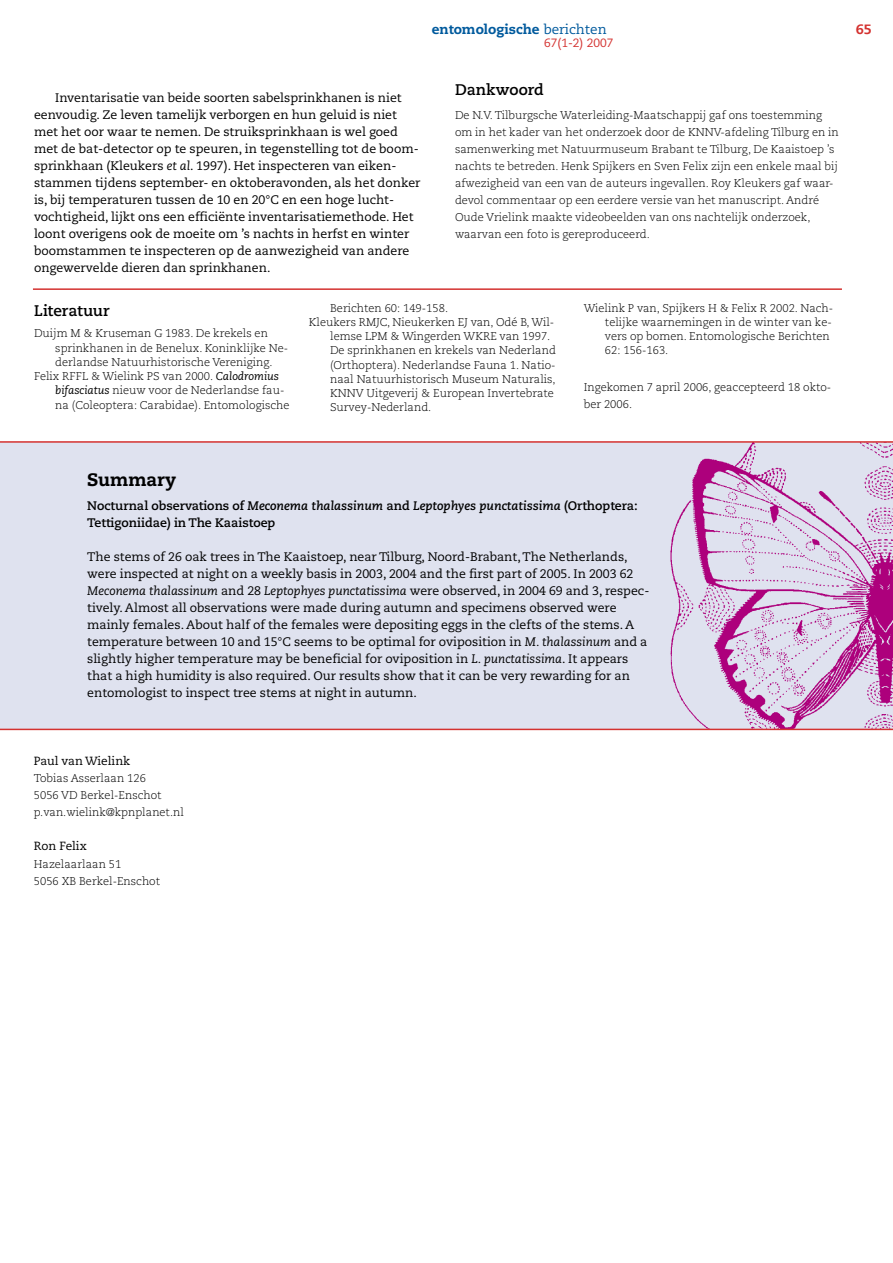
<style>
.page{position:relative;width:893px;height:1263px;background:#fff}
.page>*{position:absolute;margin:0;border:0;box-sizing:border-box;transform-origin:0 0}
.t1{font:800 18px "Caecilia LT Std";letter-spacing:-.01em;color:#000}
.t2{font:700 15.3px "Caecilia LT Std";letter-spacing:-.005em;color:#000}
.t3{font:800 13.5px "Caecilia LT Std";color:#005a9d}
.t4{font:800 13.5px "Caecilia LT Std";color:#d43230}
.t5{font:12.3px/17px "Caecilia LT Std";color:#000}
.t6{font:700 12.3px/17px "Caecilia LT Std";color:#000}
.t7{font:12px "Caecilia LT Std";color:#d43230}
.t8{font:11.85px "Caecilia LT Std";color:#000}
.t9{font:300 11.25px/17px "Caecilia LT Std";color:#000}
.s1{font-weight:400}
.s2{font-style:italic}
.s3{font-weight:400;font-style:italic}
</style>
<div class="page">
<div style="left:0;top:442px;width:893px;height:287px;background:#dfe2ef"></div>
<img style="left:588px;top:443px;width:305px;height:286px">
<hr style="left:33px;top:288px;width:809px;height:2px;background:#d43230">
<hr style="left:0;top:441px;width:893px;height:2px;background:#d43230">
<hr style="left:0;top:729px;width:893px;height:1px;background:#d43230">
<p class="t3" style="left:432px;top:21px;width:177px">entomologische <span class="s1">berichten</span></p>
<p class="t4" style="left:856px;top:21px;width:17px">65</p>
<p class="t7" style="left:544px;top:36px;width:71px">67(1-2) 2007</p>
<p class="t5" style="left:34px;top:90px;width:388px;text-indent:21px">Inventarisatie van beide soorten sabelsprinkhanen is niet eenvoudig. Ze leven tamelijk verborgen en hun geluid is niet met het oor waar te nemen. De struiksprinkhaan is wel goed met de bat-detector op te speuren, in tegenstelling tot de boom&shy;sprinkhaan (Kleukers <span class="s2">et al</span>. 1997). Het inspecteren van eiken&shy;stammen tijdens september- en oktoberavonden, als het donker is, bij temperaturen tussen de 10 en 20°C en een hoge lucht&shy;vochtigheid, lijkt ons een efficiënte inventarisatiemethode. Het loont overigens ook de moeite om ’s nachts in herfst en winter boomstammen te inspecteren op de aanwezigheid van andere ongewervelde dieren dan sprinkhanen.</p>
<p class="t2" style="left:455px;top:80px;width:90px">Dankwoord</p>
<p class="t9" style="left:455px;top:107px;width:385px">De N.V. Tilburgsche Waterleiding-Maatschappij gaf ons toestemming om in het kader van het onderzoek door de KNNV-afdeling Tilburg en in samenwerking met Natuurmuseum Brabant te Tilburg, De Kaaistoep ’s nachts te betreden. Henk Spijkers en Sven Felix zijn een enkele maal bij afwezigheid van een van de auteurs ingevallen. Roy Kleukers gaf waar&shy;devol commentaar op een eerdere versie van het manuscript. André Oude Vrielink maakte videobeelden van ons nachtelijk onderzoek, waarvan een foto is gereproduceerd.</p>
<p class="t2" style="left:34px;top:301px;width:77px">Literatuur</p>
<p class="t9" style="left:34px;top:325px;width:235px">Duijm M &amp; Kruseman G 1983. De krekels en</p>
<p class="t9" style="left:55px;top:340px;width:234px">sprinkhanen in de Benelux. Koninklijke Ne-</p>
<p class="t9" style="left:55px;top:354px;width:219px">derlandse Natuurhistorische Vereniging.</p>
<p class="t9" style="left:34px;top:368px;width:247px">Felix RFFL &amp; Wielink PS van 2000. <span class="s3">Calodromius</span></p>
<p class="t9" style="left:55px;top:382px;width:231px"><span class="s3">bifasciatus</span> nieuw voor de Nederlandse fau-</p>
<p class="t9" style="left:55px;top:397px;width:236px">na (Coleoptera: Carabidae). Entomologische</p>
<p class="t9" style="left:330px;top:300px;width:120px">Berichten 60: 149-158.</p>
<p class="t9" style="left:309px;top:314px;width:247px">Kleukers RMJC, Nieukerken EJ van, Odé B, Wil-</p>
<p class="t9" style="left:330px;top:328px;width:222px">lemse LPM &amp; Wingerden WKRE van 1997.</p>
<p class="t9" style="left:330px;top:342px;width:227px">De sprinkhanen en krekels van Nederland</p>
<p class="t9" style="left:330px;top:357px;width:227px">(Orthoptera). Nederlandse Fauna 1. Natio-</p>
<p class="t9" style="left:330px;top:371px;width:227px">naal Natuurhistorisch Museum Naturalis,</p>
<p class="t9" style="left:330px;top:385px;width:225px">KNNV Uitgeverij &amp; European Invertebrate</p>
<p class="t9" style="left:330px;top:399px;width:103px">Survey-Nederland.</p>
<p class="t9" style="left:605px;top:301px;width:230px;line-height:14.2px;text-indent:-21px">Wielink P van, Spijkers H &amp; Felix R 2002. Nach&shy;telijke waarnemingen in de winter van ke&shy;vers op bomen. Entomologische Berichten 62: 156-163.</p>
<p class="t9" style="left:584px;top:379px;width:249px">Ingekomen 7 april 2006, geaccepteerd 18 okto&shy;ber 2006.</p>
<h1 class="t1" style="left:87px;top:468px;width:90px">Summary</h1>
<p class="t6" style="left:87px;top:498px;width:552px">Nocturnal observations of <span class="s2">Meconema thalassinum</span> and <span class="s2">Leptophyes punctatissima</span> (Orthoptera:<br>Tettigoniidae) in The Kaaistoep</p>
<p class="t5" style="left:87px;top:549px;width:564px">The stems of 26 oak trees in The Kaaistoep, near Tilburg, Noord-Brabant, The Netherlands, were inspected at night on a weekly basis in 2003, 2004 and the first part of 2005. In 2003 62<br><span class="s2">Meconema thalassinum</span> and 28 <span class="s2">Leptophyes punctatissima</span> were observed, in 2004 69 and 3, respec&shy;tively. Almost all observations were made during autumn and specimens observed were mainly females. About half of the females were depositing eggs in the clefts of the stems. A temperature between 10 and 15°C seems to be optimal for oviposition in <span class="s2">M. thalassinum</span> and a slightly higher temperature may be beneficial for oviposition in <span class="s2">L. punctatissima</span>. It appears that a high humidity is also required. Our results show that it can be very rewarding for an entomologist to inspect tree stems at night in autumn.</p>
<p class="t8" style="left:34px;top:754px;width:98px">Paul van Wielink</p>
<p class="t9" style="left:34px;top:770px;width:152px">Tobias Asserlaan 126<br>5056 VD Berkel-Enschot p.van.wielink@kpnplanet.nl</p>
<p class="t8" style="left:34px;top:839px;width:54px">Ron Felix</p>
<p class="t9" style="left:34px;top:855px;width:128px">Hazelaarlaan 51<br>5056 XB Berkel-Enschot</p>
</div>
